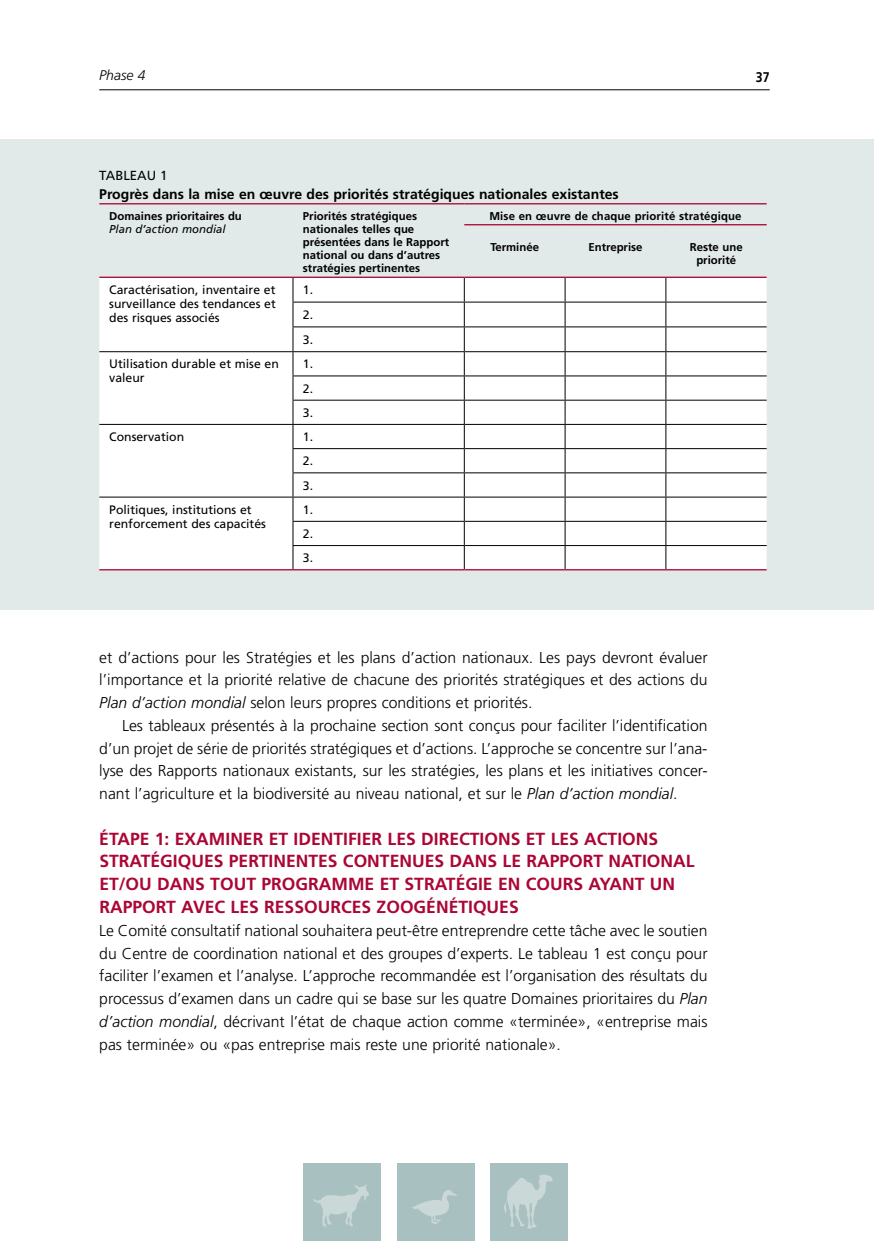
<style>
.page{position:relative;width:874px;height:1241px;background:#fff}
.page>*{position:absolute;margin:0;border:0;box-sizing:border-box;transform-origin:0 0}
.t1{font:700 17.5px "Frutiger LT Std";color:#ab0635}
.t2{font:300 15.75px/22.8px "Frutiger LT Std";color:#000;text-align:justify}
.t3{font:700 14px "Frutiger LT Std";color:#000}
.t4{font:italic 300 14px "Frutiger LT Std";color:#000}
.t5{font:700 14px "Frutiger LT Std";color:#000;scale:.88 1}
.t6{font:13.12px "Frutiger LT Std";color:#000}
.t7{font:12.25px/24.2px "Frutiger LT Std";color:#000;text-align:justify}
.t8{font:700 11.38px/13.1px "Frutiger LT Std";color:#000}
.t9{font:italic 11.38px "Frutiger LT Std";color:#000}
.s1{font-style:italic}
</style>
<div class="page">
<div style="left:490px;top:1163px;width:77px;height:77px;background:#a9c0c1"></div>
<svg style="left:504px;top:1174px;width:48px;height:54px"></svg>
<div style="left:303px;top:1163px;width:78px;height:77px;background:#a9c0c1"></div>
<svg style="left:313px;top:1184px;width:56px;height:42px"></svg>
<div style="left:397px;top:1163px;width:77px;height:77px;background:#a9c0c1"></div>
<svg style="left:412px;top:1190px;width:45px;height:33px"></svg>
<div style="left:0;top:139px;width:873px;height:470px;background:#e2e9e9"></div>
<hr style="left:99px;top:89px;width:670px;height:1px;background:#000">
<div style="left:99px;top:278px;width:667px;height:291px;background:#fff"></div>
<hr style="left:292px;top:301px;width:172px;height:1px;background:#000">
<hr style="left:464px;top:301px;width:101px;height:1px;background:#000">
<hr style="left:565px;top:301px;width:100px;height:1px;background:#000">
<hr style="left:665px;top:301px;width:101px;height:1px;background:#000">
<hr style="left:292px;top:326px;width:172px;height:1px;background:#000">
<hr style="left:464px;top:326px;width:101px;height:1px;background:#000">
<hr style="left:565px;top:326px;width:100px;height:1px;background:#000">
<hr style="left:665px;top:326px;width:101px;height:1px;background:#000">
<hr style="left:99px;top:351px;width:194px;height:1px;background:#000">
<hr style="left:293px;top:351px;width:171px;height:1px;background:#000">
<hr style="left:464px;top:351px;width:101px;height:1px;background:#000">
<hr style="left:565px;top:351px;width:100px;height:1px;background:#000">
<hr style="left:665px;top:351px;width:101px;height:1px;background:#000">
<hr style="left:292px;top:375px;width:172px;height:1px;background:#000">
<hr style="left:464px;top:375px;width:101px;height:1px;background:#000">
<hr style="left:565px;top:375px;width:100px;height:1px;background:#000">
<hr style="left:665px;top:375px;width:101px;height:1px;background:#000">
<hr style="left:292px;top:399px;width:172px;height:1px;background:#000">
<hr style="left:464px;top:399px;width:101px;height:1px;background:#000">
<hr style="left:565px;top:399px;width:100px;height:1px;background:#000">
<hr style="left:665px;top:399px;width:101px;height:1px;background:#000">
<hr style="left:99px;top:424px;width:194px;height:1px;background:#000">
<hr style="left:293px;top:424px;width:171px;height:1px;background:#000">
<hr style="left:464px;top:424px;width:101px;height:1px;background:#000">
<hr style="left:565px;top:424px;width:100px;height:1px;background:#000">
<hr style="left:665px;top:424px;width:101px;height:1px;background:#000">
<hr style="left:292px;top:448px;width:172px;height:1px;background:#000">
<hr style="left:464px;top:448px;width:101px;height:1px;background:#000">
<hr style="left:565px;top:448px;width:100px;height:1px;background:#000">
<hr style="left:665px;top:448px;width:101px;height:1px;background:#000">
<hr style="left:292px;top:472px;width:172px;height:1px;background:#000">
<hr style="left:464px;top:472px;width:101px;height:1px;background:#000">
<hr style="left:565px;top:472px;width:100px;height:1px;background:#000">
<hr style="left:665px;top:472px;width:101px;height:1px;background:#000">
<hr style="left:99px;top:496px;width:194px;height:1px;background:#000">
<hr style="left:293px;top:496px;width:171px;height:1px;background:#000">
<hr style="left:464px;top:496px;width:101px;height:1px;background:#000">
<hr style="left:565px;top:496px;width:100px;height:1px;background:#000">
<hr style="left:665px;top:496px;width:101px;height:1px;background:#000">
<hr style="left:292px;top:521px;width:172px;height:1px;background:#000">
<hr style="left:464px;top:521px;width:101px;height:1px;background:#000">
<hr style="left:565px;top:521px;width:100px;height:1px;background:#000">
<hr style="left:665px;top:521px;width:101px;height:1px;background:#000">
<hr style="left:292px;top:545px;width:172px;height:1px;background:#000">
<hr style="left:464px;top:545px;width:101px;height:1px;background:#000">
<svg style="left:463px;top:278px;width:1px;height:291px"></svg>
<hr style="left:565px;top:545px;width:100px;height:1px;background:#000">
<svg style="left:564px;top:278px;width:1px;height:291px"></svg>
<hr style="left:665px;top:545px;width:101px;height:1px;background:#000">
<svg style="left:665px;top:278px;width:1px;height:291px"></svg>
<svg style="left:292px;top:278px;width:1px;height:291px"></svg>
<hr style="left:99px;top:276px;width:194px;height:2px;background:#ab0635">
<hr style="left:293px;top:276px;width:171px;height:2px;background:#ab0635">
<hr style="left:464px;top:276px;width:101px;height:2px;background:#ab0635">
<hr style="left:565px;top:276px;width:100px;height:2px;background:#ab0635">
<hr style="left:665px;top:276px;width:101px;height:2px;background:#ab0635">
<hr style="left:464px;top:224px;width:101px;height:1px;background:#ab0635">
<hr style="left:565px;top:224px;width:100px;height:1px;background:#ab0635">
<hr style="left:665px;top:224px;width:101px;height:1px;background:#ab0635">
<hr style="left:293px;top:569px;width:171px;height:1px;background:#ab0635">
<hr style="left:464px;top:569px;width:101px;height:1px;background:#ab0635">
<hr style="left:565px;top:569px;width:100px;height:1px;background:#ab0635">
<hr style="left:665px;top:569px;width:101px;height:1px;background:#ab0635">
<hr style="left:99px;top:569px;width:194px;height:1px;background:#ab0635">
<hr style="left:99px;top:203px;width:194px;height:1px;background:#ab0635">
<hr style="left:293px;top:203px;width:171px;height:1px;background:#ab0635">
<hr style="left:464px;top:203px;width:101px;height:1px;background:#ab0635">
<hr style="left:565px;top:203px;width:100px;height:1px;background:#ab0635">
<hr style="left:665px;top:203px;width:101px;height:1px;background:#ab0635">
<p class="t4" style="left:99px;top:67px;width:48px">Phase 4</p>
<p class="t5" style="left:755px;top:69px;width:17px">37</p>
<p class="t6" style="left:99px;top:168px;width:33px">Tableau</p>
<p class="t6" style="left:160px;top:168px;width:9px">1</p>
<p class="t3" style="left:99px;top:186px;width:520px">Progrès dans la mise en œuvre des priorités stratégiques nationales existantes</p>
<p class="t8" style="left:109px;top:209px;width:134px">Domaines prioritaires du</p>
<p class="t9" style="left:109px;top:222px;width:118px">Plan d’action mondial</p>
<p class="t8" style="left:303px;top:209px;width:148px">Priorités stratégiques nationales telles que présentées dans le Rapport national ou dans d’autres stratégies pertinentes</p>
<p class="t8" style="left:489px;top:209px;width:253px">M ise en œuvre de chaque priorité stratégique</p>
<p class="t8" style="left:490px;top:240px;width:50px">Terminée</p>
<p class="t8" style="left:588px;top:240px;width:56px">Entreprise</p>
<p class="t8" style="left:689px;top:240px;width:54px;text-align:center">Reste une priorité</p>
<p class="t7" style="left:109px;top:283px;width:168px;line-height:14px">Caractérisation, inventaire et surveillance des tendances et des risques associés</p>
<p class="t7" style="left:303px;top:277px;width:12px;line-height:24.8px">1.<br>2.<br>3.</p>
<p class="t7" style="left:109px;top:357px;width:171px;line-height:14px">Utilisation durable et mise en valeur</p>
<p class="t7" style="left:303px;top:352px;width:12px">1.<br>2.<br>3.</p>
<p class="t7" style="left:109px;top:424px;width:76px">Conservation</p>
<p class="t7" style="left:303px;top:424px;width:12px">1.<br>2.<br>3.</p>
<p class="t7" style="left:109px;top:502px;width:158px;line-height:14px">Politiques, institutions et renforcement des capacités</p>
<p class="t7" style="left:303px;top:497px;width:12px">1.<br>2.<br>3.</p>
<p class="t2" style="left:99px;top:646px;width:609px">et d’actions pour les Stratégies et les plans d’action nationaux. Les pays devront évaluer l’importance et la priorité relative de chacune des priorités stratégiques et des actions du <span class="s1">Plan d’action mondial</span> selon leurs propres conditions et priorités.</p>
<p class="t2" style="left:99px;top:714px;width:609px;text-indent:23px">Les tableaux présentés à la prochaine section sont conçus pour faciliter l’identification d’un projet de série de priorités stratégiques et d’actions. L’approche se concentre sur l’ana&shy;lyse des Rapports nationaux existants, sur les stratégies, les plans et les initiatives concer&shy;nant l’agriculture et la biodiversité au niveau national, et sur le <span class="s1">Plan d’action mondial</span>.</p>
<p class="t1" style="left:99px;top:828px;width:21px">étape</p>
<p class="t1" style="left:155px;top:828px;width:81px">1: examiner</p>
<p class="t1" style="left:269px;top:828px;width:52px">et identi</p>
<p class="t1" style="left:348px;top:828px;width:18px">fier</p>
<p class="t1" style="left:387px;top:828px;width:57px">les directions</p>
<p class="t1" style="left:525px;top:828px;width:70px">et les actions</p>
<p class="t1" style="left:99px;top:851px;width:11px">strat</p>
<p class="t1" style="left:150px;top:851px;width:89px">égiques pertinentes</p>
<p class="t1" style="left:343px;top:851px;width:13px">conten</p>
<p class="t1" style="left:412px;top:851px;width:63px">ues dans</p>
<p class="t1" style="left:502px;top:851px;width:47px">le Rapport</p>
<p class="t1" style="left:608px;top:851px;width:12px">nationa</p>
<p class="t1" style="left:685px;top:851px;width:10px">l</p>
<p class="t1" style="left:99px;top:873px;width:83px">et/ou dans</p>
<p class="t1" style="left:210px;top:873px;width:63px">toutpro</p>
<p class="t1" style="left:295px;top:873px;width:120px">gramme et strat</p>
<p class="t1" style="left:455px;top:873px;width:167px">égie en cours ayant</p>
<p class="t1" style="left:649px;top:873px;width:24px">un</p>
<p class="t1" style="left:99px;top:896px;width:12px">rapport</p>
<p class="t1" style="left:181px;top:896px;width:95px">avec les resso</p>
<p class="t1" style="left:317px;top:896px;width:24px">urces</p>
<p class="t1" style="left:376px;top:896px;width:133px">zoogénétiques</p>
<p class="t2" style="left:99px;top:919px;width:609px">Le Comité consultatif national souhaitera peut-être entreprendre cette tâche avec le soutien du Centre de coordination national et des groupes d’experts. Le tableau 1 est conçu pour faciliter l’examen et l’analyse. L’approche recommandée est l’organisation des résultats du processus d’examen dans un cadre qui se base sur les quatre Domaines prioritaires du <span class="s1">Plan d’action mondial</span>, décrivant l’état de chaque action comme «terminée», «entreprise mais pas terminée» ou «pas entreprise mais reste une priorité nationale».</p>
</div>
